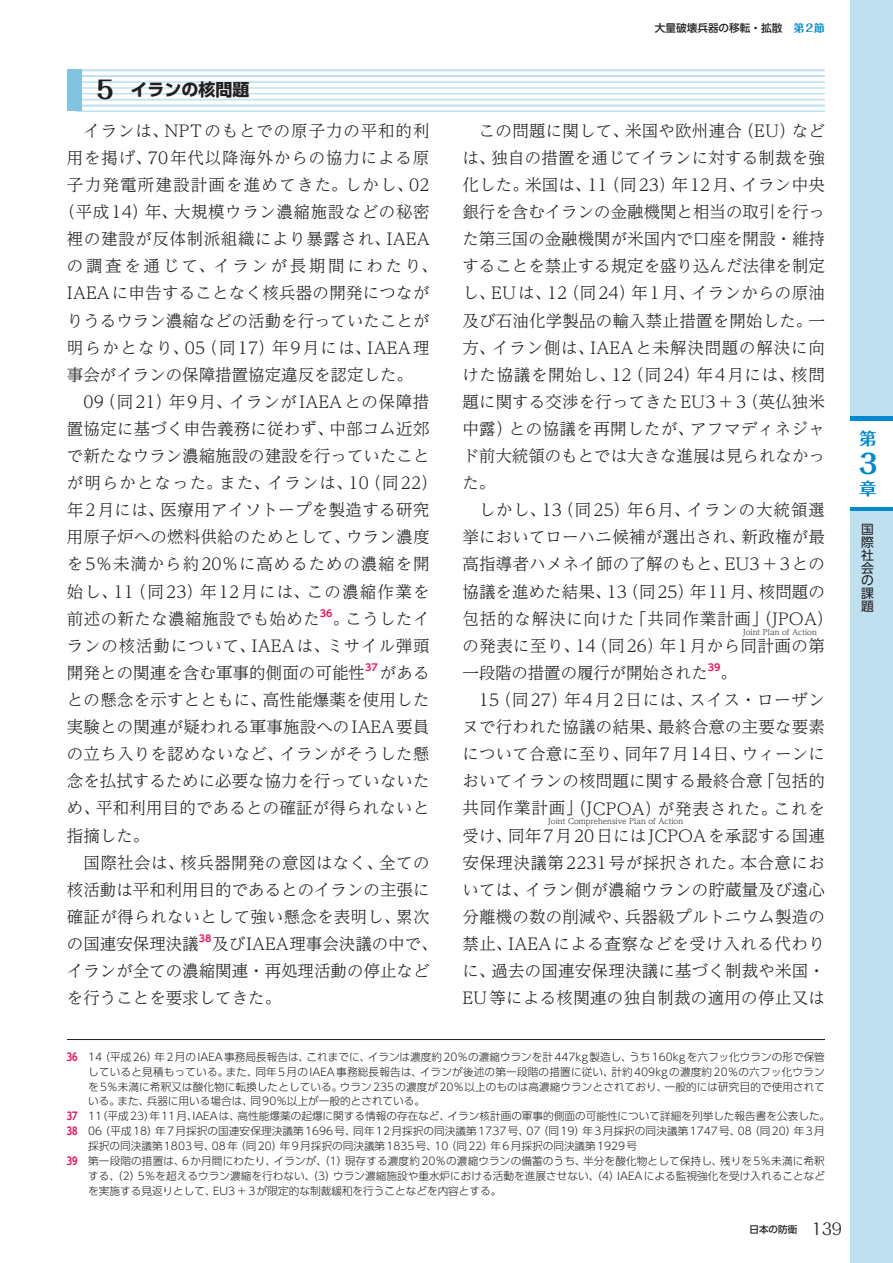
<style>
.page{position:relative;width:893px;height:1263px;background:#fff}
.page>*{position:absolute;margin:0;border:0;box-sizing:border-box;transform-origin:0 0}
.t1{font:700 26.55px "Folk Pro";color:#0089cf}
.t2{font:700 16.95px "UD Shin Go Pro";color:#231f20}
.t3{font:700 16.95px "Folk Pro";color:#0089cf}
.t4{font:300 16.5px/27.2px "UD Reimin Pr 6 N";letter-spacing:.015em;color:#231f20;text-align:justify}
.t5{font:300 16.5px "UD Reimin Pr 6 N";letter-spacing:.04em;color:#231f20}
.t6{font:300 16.5px "UD Reimin Pr 6 N";letter-spacing:.05em;color:#231f20}
.t7{font:300 16.5px "UD Reimin Pr 6 N";letter-spacing:.075em;color:#231f20}
.t8{font:300 16.5px "UD Reimin Pr 6 N";letter-spacing:.055em;color:#231f20}
.t9{font:300 16.5px "UD Reimin Pr 6 N";letter-spacing:.08em;color:#231f20}
.t10{font:300 16.5px "UD Reimin Pr 6 N";letter-spacing:.065em;color:#231f20}
.t11{font:300 16.5px "UD Reimin Pr 6 N";letter-spacing:.035em;color:#231f20}
.t12{font:300 16.5px "UD Reimin Pr 6 N";letter-spacing:.16em;color:#231f20}
.t13{font:12.75px/12.8px "UD Shin Go Pr 6 N";color:#231f20;text-align:justify}
.t14{font:300 10.65px "UD Shin Go Pr 6 N";letter-spacing:.005em;color:#231f20}
.t15{font:500 10.65px "UD Shin Go Pr 6 N";color:#231f20}
.t16{font:700 9.6px "UD Shin Go Pr 6 N De";color:#ee1059}
.t17{font:500 9.6px "UD Shin Go Pr 6 N";color:#231f20}
.t18{font:300 7.65px "UD Reimin Pr 6 N";color:#231f20}
.s1{font-family:"Folk Pro";font-weight:700;color:#0089cf}
.s2{font-family:"Folk Pro";font-size:24.45px}
.s3{font-family:"UD Shin Go Pro De";font-weight:700;color:#ee1059}
.s4{font-family:"Folk Pro";font-weight:400;font-size:15.9px}
</style>
<div class="page">
<div style="left:67px;top:70px;width:15px;height:41px;background:#81c4e2"></div>
<hr style="left:67px;top:1039px;width:758px;height:1px;background:#231f20">
<div style="left:850px;top:0;width:43px;height:1263px;background:#bee0ef"></div>
<hr style="left:850px;top:417px;width:43px;height:4px;background:#0089cf">
<svg style="left:850px;top:506px;width:43px;height:4px"></svg>
<div style="left:850px;top:421px;width:43px;height:85px;background:#fff"></div>
<p class="t15" style="left:655px;top:19px;width:172px">大量破壊兵器の移転・拡散 <span class="s1">第2節</span></p>
<p class="t2" style="left:97px;top:76px;width:154px"><span class="s2">5</span>　イランの核問題</p>
<p class="t8" style="left:83px;top:117px;width:347px">イランは、NPTのもとでの原子力の平和的利</p>
<p class="t6" style="left:67px;top:144px;width:364px">用を掲げ、70年代以降海外からの協力による原</p>
<p class="t7" style="left:67px;top:171px;width:364px">子力発電所建設計画を進めてきた。しかし、02</p>
<p class="t11" style="left:59px;top:198px;width:372px">（平成14）年、大規模ウラン濃縮施設などの秘密</p>
<p class="t5" style="left:67px;top:226px;width:364px">裡の建設が反体制派組織により暴露され、IAEA</p>
<p class="t12" style="left:67px;top:253px;width:372px">の調査を通じて、イランが長期間にわたり、</p>
<p class="t4" style="left:67px;top:279px;width:364px">IAEAに申告することなく核兵器の開発につなが</p>
<p class="t4" style="left:67px;top:306px;width:364px">りうるウラン濃縮などの活動を行っていたことが</p>
<p class="t9" style="left:67px;top:334px;width:364px">明らかとなり、05（同17）年9月には、IAEA理</p>
<p class="t4" style="left:67px;top:360px;width:348px">事会がイランの保障措置協定違反を認定した。</p>
<p class="t5" style="left:83px;top:388px;width:347px">09（同21）年9月、イランがIAEAとの保障措</p>
<p class="t4" style="left:67px;top:414px;width:364px">置協定に基づく申告義務に従わず、中部コム近郊</p>
<p class="t4" style="left:67px;top:442px;width:364px">で新たなウラン濃縮施設の建設を行っていたこと</p>
<p class="t10" style="left:67px;top:469px;width:372px">が明らかとなった。また、イランは、10（同22）</p>
<p class="t4" style="left:67px;top:496px;width:364px">年2月には、医療用アイソトープを製造する研究</p>
<p class="t4" style="left:67px;top:523px;width:364px">用原子炉への燃料供給のためとして、ウラン濃度</p>
<p class="t8" style="left:67px;top:551px;width:364px">を5％未満から約20％に高めるための濃縮を開</p>
<p class="t7" style="left:67px;top:578px;width:364px">始し、11（同23）年12月には、この濃縮作業を</p>
<p class="t4" style="left:67px;top:604px;width:254px">前述の新たな濃縮施設でも始めた</p>
<p class="t16" style="left:320px;top:605px;width:14px">36</p>
<p class="t4" style="left:67px;top:604px;width:364px;text-indent:266px">。こうしたイランの核活動について、IAEAは、ミサイル弾頭開発との関連を含む軍事的側面の可能性</p>
<p class="t16" style="left:365px;top:659px;width:14px">37</p>
<p class="t4" style="left:67px;top:658px;width:364px;text-indent:313px">があるとの懸念を示すとともに、高性能爆薬を使用した実験との関連が疑われる軍事施設へのIAEA要員の立ち入りを認めないなど、イランがそうした懸念を払拭するために必要な協力を行っていないため、平和利用目的であるとの確証が得られないと指摘した。</p>
<p class="t4" style="left:67px;top:848px;width:364px;text-indent:16px">国際社会は、核兵器開発の意図はなく、全ての核活動は平和利用目的であるとのイランの主張に確証が得られないとして強い懸念を表明し、累次の国連安保理決議</p>
<p class="t16" style="left:199px;top:930px;width:14px">38</p>
<p class="t4" style="left:67px;top:930px;width:372px;text-align:left;text-indent:145px">及びIAEA理事会決議の中で、イランが全ての濃縮関連・再処理活動の停止などを行うことを要求してきた。</p>
<p class="t4" style="left:462px;top:116px;width:364px;text-indent:16px">この問題に関して、米国や欧州連合（EU）などは、独自の措置を通じてイランに対する制裁を強化した。米国は、11（同23）年12月、イラン中央銀行を含むイランの金融機関と相当の取引を行った第三国の金融機関が米国内で口座を開設・維持することを禁止する規定を盛り込んだ法律を制定し、EUは、12（同24）年1月、イランからの原油及び石油化学製品の輸入禁止措置を開始した。一方、イラン側は、IAEAと未解決問題の解決に向けた協議を開始し、12（同24）年4月には、核問題に関する交渉を行ってきたEU3＋3（英仏独米中露）との協議を再開したが、アフマディネジャド前大統領のもとでは大きな進展は見られなかった。</p>
<p class="t4" style="left:462px;top:496px;width:372px;text-align:center">しかし、13（同25）年6月、イランの大統領選<br>挙においてローハニ候補が選出され、新政権が最高指導者ハメネイ師の了解のもと、EU3＋3との協議を進めた結果、13（同25）年11月、核問題の包括的な解決に向けた「共同作業計画」（JPOA）</p>
<p class="t18" style="left:743px;top:625px;width:75px">Joint Plan of Action</p>
<p class="t4" style="left:462px;top:631px;width:364px">の発表に至り、14（同26）年1月から同計画の第一段階の措置の履行が開始された</p>
<p class="t16" style="left:708px;top:659px;width:14px">39</p>
<p class="t4" style="left:720px;top:658px;width:18px">。</p>
<p class="t5" style="left:479px;top:686px;width:347px">15（同27）年4月2日には、スイス・ローザン</p>
<p class="t4" style="left:462px;top:713px;width:364px">ヌで行われた協議の結果、最終合意の主要な要素</p>
<p class="t4" style="left:462px;top:740px;width:364px">について合意に至り、同年7月14日、ウィーンに</p>
<p class="t4" style="left:462px;top:767px;width:364px">おいてイランの核問題に関する最終合意「包括的</p>
<p class="t6" style="left:462px;top:795px;width:364px">共同作業計画」（JCPOA）が発表された。これを</p>
<p class="t18" style="left:548px;top:815px;width:137px">Joint Comprehensive Plan of Action</p>
<p class="t4" style="left:462px;top:821px;width:364px">受け、同年7月20日にはJCPOAを承認する国連安保理決議第2231号が採択された。本合意においては、イラン側が濃縮ウランの貯蔵量及び遠心分離機の数の削減や、兵器級プルトニウム製造の禁止、IAEAによる査察などを受け入れる代わりに、過去の国連安保理決議に基づく制裁や米国・EU等による核関連の独自制裁の適用の停止又は</p>
<p class="t14" style="left:67px;top:1048px;width:759px"><span class="s3">36</span> 14（平成26）年2月のIAEA事務局長報告は、これまでに、イランは濃度約20％の濃縮ウランを計447kg製造し、うち160kgを六フッ化ウランの形で保管</p>
<p class="t14" style="left:88px;top:1063px;width:738px">していると見積もっている。また、同年5月のIAEA事務総長報告は、イランが後述の第一段階の措置に従い、計約409kgの濃度約20％の六フッ化ウラン</p>
<p class="t14" style="left:88px;top:1078px;width:738px">を5％未満に希釈又は酸化物に転換したとしている。ウラン235の濃度が20％以上のものは高濃縮ウランとされており、一般的には研究目的で使用されて</p>
<p class="t14" style="left:88px;top:1093px;width:338px">いる。また、兵器に用いる場合は、同90％以上が一般的とされている。</p>
<p class="t14" style="left:67px;top:1108px;width:765px"><span class="s3">37</span> 11（平成23）年11月、IAEAは、高性能爆薬の起爆に関する情報の存在など、イラン核計画の軍事的側面の可能性について詳細を列挙した報告書を公表した。</p>
<p class="t14" style="left:67px;top:1122px;width:759px"><span class="s3">38</span> 06（平成18）年7月採択の国連安保理決議第1696号、同年12月採択の同決議第1737号、07（同19）年3月採択の同決議第1747号、08（同20）年3月</p>
<p class="t14" style="left:88px;top:1137px;width:550px">採択の同決議第1803号、08年（同20）年9月採択の同決議第1835号、10（同22）年6月採択の同決議第1929号</p>
<p class="t14" style="left:67px;top:1152px;width:759px"><span class="s3">39</span> 第一段階の措置は、6か月間にわたり、イランが、（1）現存する濃度約20％の濃縮ウランの備蓄のうち、半分を酸化物として保持し、残りを5％未満に希釈</p>
<p class="t14" style="left:88px;top:1167px;width:738px">する、（2）5％を超えるウラン濃縮を行わない、（3）ウラン濃縮施設や重水炉における活動を進展させない、（4）IAEAによる監視強化を受け入れることなど</p>
<p class="t14" style="left:88px;top:1182px;width:415px">を実施する見返りとして、EU3＋3が限定的な制裁緩和を行うことなどを内容とする。</p>
<p class="t17" style="left:749px;top:1221px;width:94px">日本の防衛 <span class="s4">139</span></p>
<p class="t3" style="left:859px;top:424px;width:18px">第</p>
<h1 class="t1" style="left:855px;top:441px;width:23px">３</h1>
<p class="t3" style="left:859px;top:474px;width:18px">章</p>
<p class="t13" style="left:861px;top:523px;width:14px">国際社会の課題</p>
</div>
